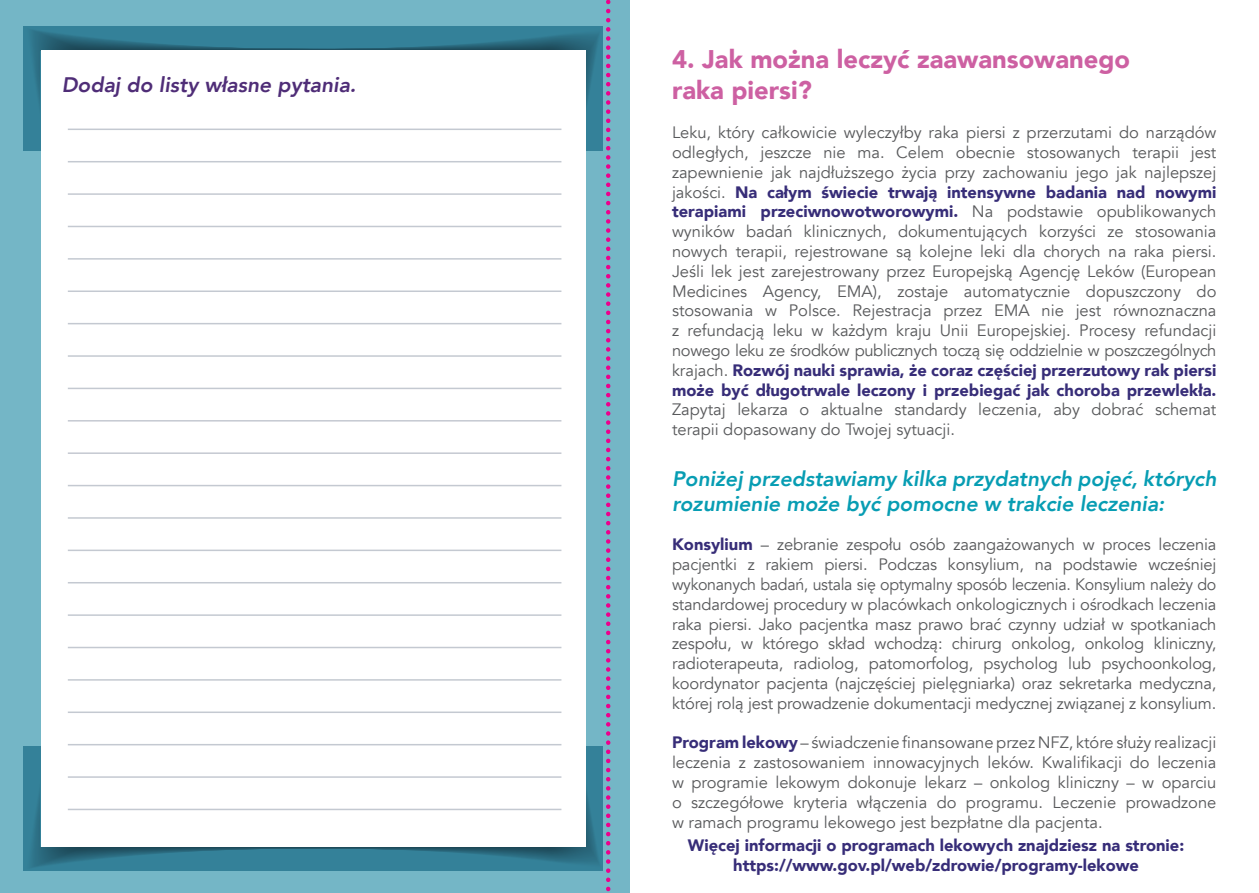
<style>
.page{position:relative;width:1259px;height:893px;background:#fff}
.page>*{position:absolute;margin:0;border:0;box-sizing:border-box;transform-origin:0 0}
.t1{font:900 25.5px/30.6px "Avenir";color:#cd60a2}
.t2{font:italic 800 21px/25.2px "Avenir";color:#079db3}
.t3{font:italic 800 21px "Avenir";color:#4f2d77}
.t4{font:16.5px/19.8px "Avenir";color:#58595b;text-align:justify}
.t5{font:900 16.5px/19.8px "Avenir";color:#372d78;text-align:center}
.s1{font-weight:900;color:#372d78}
</style>
<div class="page">
<svg style="left:0;top:0;width:629px;height:893px;fill:#74b6c6"></svg>
<div style="left:41px;top:50px;width:545px;height:796px;background:#fff"></div>
<div style="left:40px;top:747px;width:546px;height:99px;background:#fff"></div>
<hr style="left:68px;top:161px;width:493px;height:1px;background:#c4c9d1">
<hr style="left:68px;top:129px;width:493px;height:1px;background:#c4c9d1">
<hr style="left:68px;top:193px;width:493px;height:2px;background:#c4c9d1">
<hr style="left:68px;top:226px;width:493px;height:1px;background:#c4c9d1">
<hr style="left:68px;top:258px;width:493px;height:2px;background:#c4c9d1">
<hr style="left:68px;top:290px;width:493px;height:2px;background:#c4c9d1">
<hr style="left:68px;top:323px;width:493px;height:1px;background:#c4c9d1">
<hr style="left:68px;top:355px;width:493px;height:2px;background:#c4c9d1">
<hr style="left:68px;top:388px;width:493px;height:1px;background:#c4c9d1">
<hr style="left:68px;top:420px;width:493px;height:2px;background:#c4c9d1">
<hr style="left:68px;top:452px;width:493px;height:2px;background:#c4c9d1">
<hr style="left:68px;top:485px;width:493px;height:1px;background:#c4c9d1">
<hr style="left:68px;top:517px;width:493px;height:2px;background:#c4c9d1">
<hr style="left:68px;top:550px;width:493px;height:1px;background:#c4c9d1">
<hr style="left:68px;top:582px;width:493px;height:1px;background:#c4c9d1">
<hr style="left:68px;top:614px;width:493px;height:2px;background:#c4c9d1">
<hr style="left:68px;top:647px;width:493px;height:1px;background:#c4c9d1">
<hr style="left:68px;top:679px;width:493px;height:2px;background:#c4c9d1">
<hr style="left:68px;top:711px;width:493px;height:2px;background:#c4c9d1">
<hr style="left:68px;top:744px;width:493px;height:1px;background:#c4c9d1">
<hr style="left:68px;top:776px;width:493px;height:2px;background:#c4c9d1">
<hr style="left:68px;top:809px;width:493px;height:1px;background:#c4c9d1">
<svg style="left:606px;top:0;width:4px;height:892px"></svg>
<p class="t3" style="left:62px;top:72px;width:296px">Dodaj do listy własne pytania.</p>
<h1 class="t1" style="left:672px;top:43px;width:459px">4. Jak można leczyć zaawansowanego raka piersi?</h1>
<p class="t4" style="left:672px;top:123px;width:546px">Leku, który całkowicie wyleczyłby raka piersi z przerzutami do narządów odległych, jeszcze nie ma. Celem obecnie stosowanych terapii jest zapewnienie jak najdłuższego życia przy zachowaniu jego jak najlepszej jakości. <span class="s1">Na całym świecie trwają intensywne badania nad nowymi terapiami przeciwnowotworowymi.</span> Na podstawie opublikowanych wyników badań klinicznych, dokumentujących korzyści ze stosowania nowych terapii, rejestrowane są kolejne leki dla chorych na raka piersi.<br>Jeśli lek jest zarejestrowany przez Europejską Agencję Leków (European Medicines Agency, EMA), zostaje automatycznie dopuszczony do stosowania w Polsce. Rejestracja przez EMA nie jest równoznaczna z refundacją leku w każdym kraju Unii Europejskiej. Procesy refundacji nowego leku ze środków publicznych toczą się oddzielnie w poszczególnych krajach. <span class="s1">Rozwój nauki sprawia, że coraz częściej przerzutowy rak piersi może być długotrwale leczony i przebiegać jak choroba przewlekła.</span></p>
<p class="t4" style="left:672px;top:400px;width:546px">Zapytaj lekarza o aktualne standardy leczenia, aby dobrać schemat terapii dopasowany do Twojej sytuacji.</p>
<p class="t2" style="left:672px;top:466px;width:546px">Poniżej przedstawiamy kilka przydatnych pojęć, których rozumienie może być pomocne w trakcie leczenia:</p>
<p class="t4" style="left:672px;top:535px;width:546px"><span class="s1">Konsylium</span> – zebranie zespołu osób zaangażowanych w proces leczenia pacjentki z rakiem piersi. Podczas konsylium, na podstawie wcześniej wykonanych badań, ustala się optymalny sposób leczenia. Konsylium należy do standardowej procedury w placówkach onkologicznych i ośrodkach leczenia raka piersi. Jako pacjentka masz prawo brać czynny udział w spotkaniach zespołu, w którego skład wchodzą: chirurg onkolog, onkolog kliniczny, radioterapeuta, radiolog, patomorfolog, psycholog lub psychoonkolog, koordynator pacjenta (najczęściej pielęgniarka) oraz sekretarka medyczna, której rolą jest prowadzenie dokumentacji medycznej związanej z konsylium.</p>
<p class="t4" style="left:672px;top:733px;width:546px"><span class="s1">Program lekowy</span> – świadczenie finansowane przez NFZ, które służy realizacji leczenia z zastosowaniem innowacyjnych leków. Kwalifikacji do leczenia w programie lekowym dokonuje lekarz – onkolog kliniczny – w oparciu o szczegółowe kryteria włączenia do programu. Leczenie prowadzone w ramach programu lekowego jest bezpłatne dla pacjenta.</p>
<p class="t5" style="left:688px;top:835px;width:498px">Więcej informacji o programach lekowych znajdziesz na stronie: https://www.gov.pl/web/zdrowie/programy-lekowe</p>
</div>
